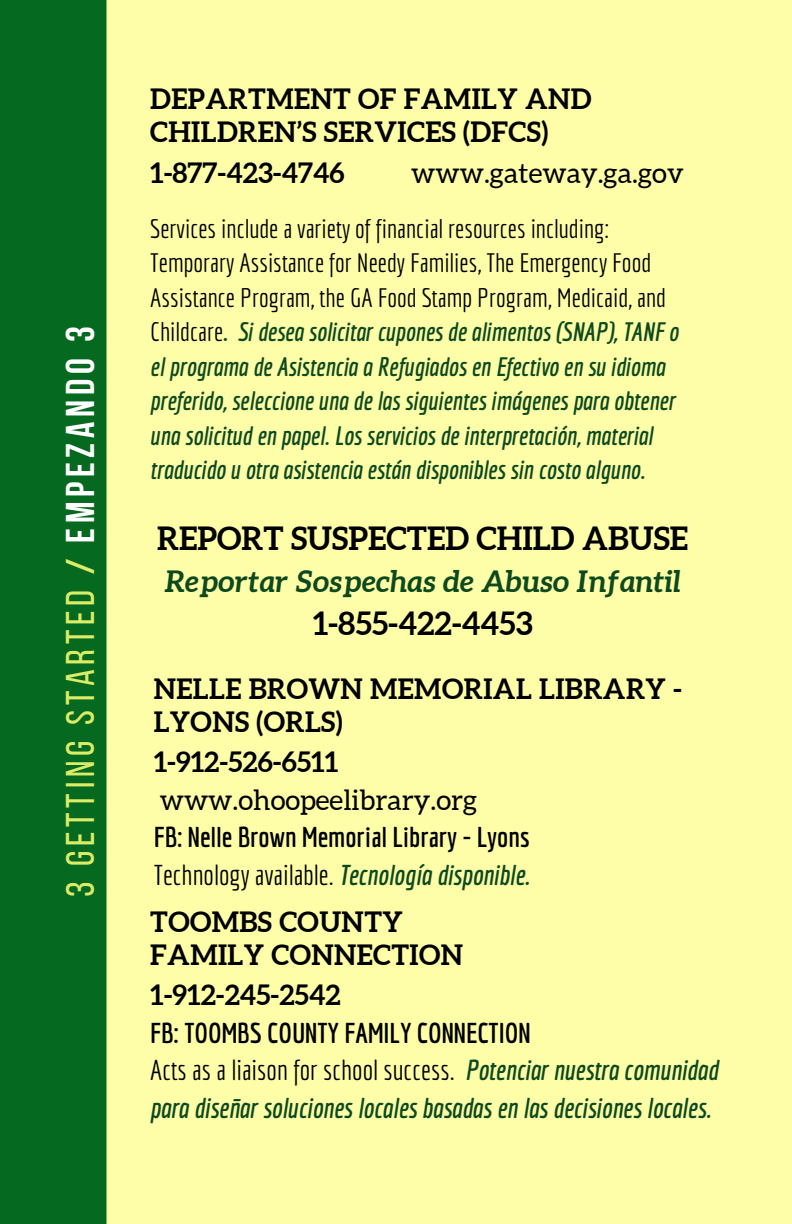
<style>
.page{position:relative;width:792px;height:1224px;background:#fdfea7}
.page>*{position:absolute;margin:0;border:0;box-sizing:border-box;transform-origin:0 0}
.t1{font:40px "Bebas Neue";letter-spacing:.12em;color:#dbec66}
.t2{font:700 32px "Aleo";color:#000}
.t3{font:italic 700 30px "Aleo";color:#0e491e}
.t4{font:700 28px/33px "Aleo";letter-spacing:.015em;color:#000}
.t5{font:italic 700 28px/37.6px "Economica";color:#0e491e}
.t6{font:700 28px/37.6px "Economica";color:#000}
.t7{font:28px "Aleo";color:#000}
.t8{font:italic 700 26px/34.4px "Economica";color:#0e491e}
.s1{font-weight:700}
.s2{font-weight:700;color:#fff}
.s3{font-weight:400;font-style:normal;color:#000}
.s4{font-style:normal}
.s5{font-weight:400}
.s6{font-style:italic;color:#0e491e}
.s7{font-style:normal;color:#000}
</style>
<div class="page">
<div style="left:0;top:0;width:107px;height:1224px;background:#056920"></div>
<h1 class="t1" style="left:64px;top:897px;width:572px;rotate:-90deg">3 Getting started <span class="s1">/</span> <span class="s2">empezando 3</span></h1>
<p class="t4" style="left:150px;top:82px;width:443px">DEPARTMENT OF FAMILY AND<br>CHILDREN’S SERVICES (DFCS)</p>
<p class="t4" style="left:150px;top:156px;width:196px">1-877-423-4746</p>
<p class="t7" style="left:411px;top:157px;width:274px">www.gateway.ga.gov</p>
<p class="t8" style="left:150px;top:211px;width:530px"><span class="s3">Services include a variety of financial resources including:<br>Temporary Assistance for Needy Families, The Emergency Food Assistance Program, the GA Food Stamp Program, Medicaid, and Childcare</span><span class="s4">.</span> Si desea solicitar cupones de alimentos (SNAP), TANF o el programa de Asistencia a Refugiados en Efectivo en su idioma preferido, seleccione una de las siguientes imágenes para obtener una solicitud en papel. Los servicios de interpretación, material traducido u otra asistencia están disponibles sin costo alguno.</p>
<p class="t2" style="left:157px;top:520px;width:532px">REPORT SUSPECTED CHILD ABUSE</p>
<p class="t3" style="left:164px;top:564px;width:518px">Reportar Sospechas de Abuso Infantil</p>
<p class="t2" style="left:313px;top:605px;width:222px">1-855-422-4453</p>
<p class="t4" style="left:154px;top:672px;width:530px">NELLE BROWN MEMORIAL LIBRARY -<br>LYONS (ORLS)</p>
<p class="t4" style="left:154px;top:745px;width:186px">1-912-526-6511</p>
<p class="t7" style="left:160px;top:784px;width:319px">www.ohoopeelibrary.org</p>
<p class="t6" style="left:154px;top:818px;width:378px">FB: Nelle Brown Memorial Library - Lyons<br><span class="s5">Technology available.</span> <span class="s6">Tecnología disponible.</span></p>
<p class="t4" style="left:150px;top:905px;width:314px">TOOMBS COUNTY<br>FAMILY CONNECTION</p>
<p class="t4" style="left:150px;top:979px;width:192px">1-912-245-2542</p>
<p class="t5" style="left:150px;top:1014px;width:570px"><span class="s7">FB: TOOMBS COUNTY FAMILY CONNECTION<br></span><span class="s3">Acts as a liaison for school success.</span> Potenciar nuestra comunidad para diseñar soluciones locales basadas en las decisiones locales.</p>
</div>
